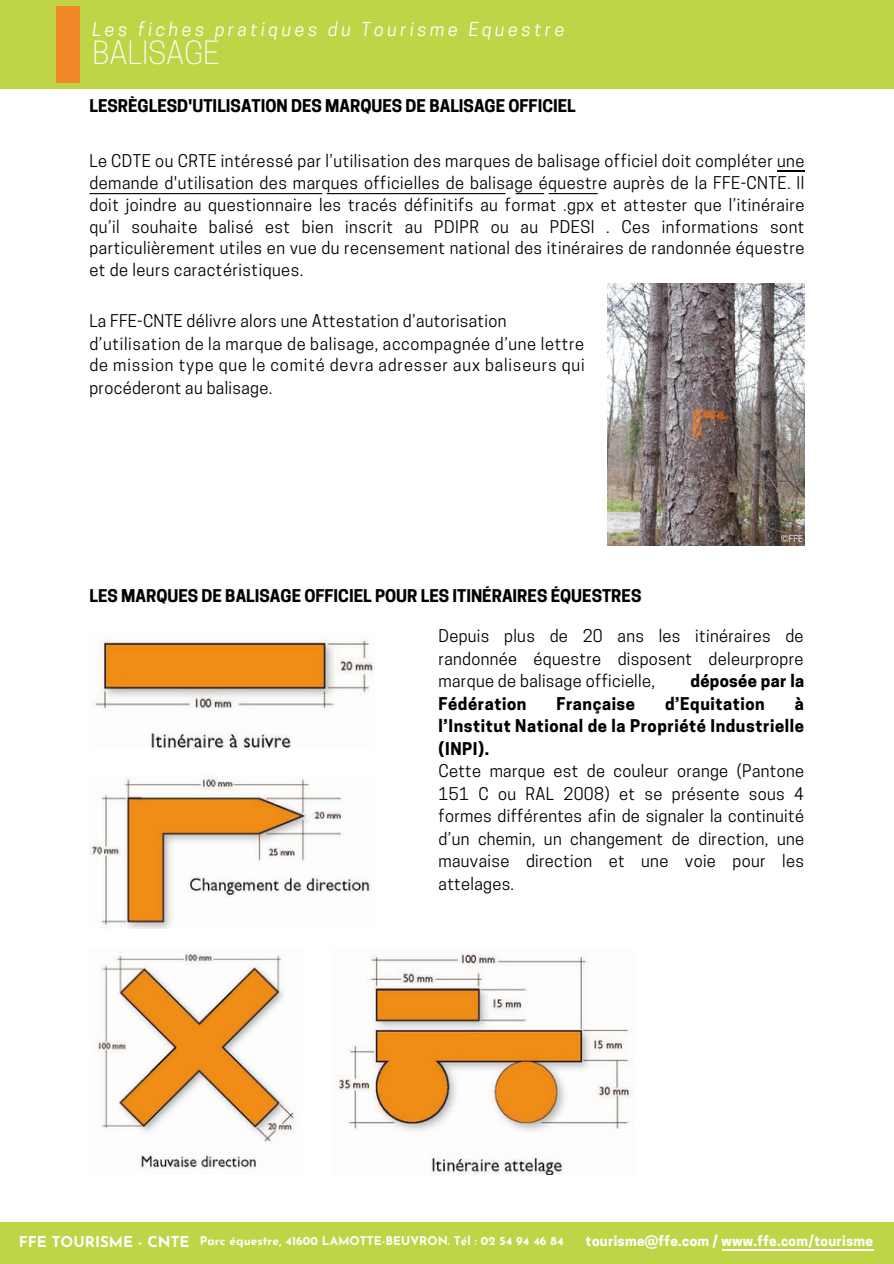
<style>
.page{position:relative;width:894px;height:1264px;background:#fff}
.page>*{position:absolute;margin:0;border:0;box-sizing:border-box;transform-origin:0 0}
.t1{font:300 30px "Cooper Hewitt";color:#fff}
.t2{font:italic 18px "Cooper Hewitt";letter-spacing:.195em;color:#fff}
.t3{font:16.5px/22.5px "Cooper Hewitt";letter-spacing:.02em;color:#000;text-align:justify}
.t4{font:16.5px/22.2px "Cooper Hewitt";letter-spacing:.04em;color:#000}
.t5{font:700 16.5px/22.5px "Cooper Hewitt";color:#000;text-align:justify}
.t6{font:700 16.5px "Cooper Hewitt";letter-spacing:.035em;color:#000}
.t7{font:700 16.5px "Cooper Hewitt";letter-spacing:.02em;color:#000}
.t8{font:700 13.5px "Cooper Hewitt";letter-spacing:.025em;color:#fff}
.t9{font:700 12px "Josefin Sans";color:#fff}
.t10{font:9px "Cooper Hewitt";color:#fff}
.s1{font-size:15px}
</style>
<div class="page">
<div style="left:0;top:0;width:893px;height:89px;background:#bfd547"></div>
<div style="left:57px;top:6px;width:22px;height:77px;background:#f18827"></div>
<img style="left:607px;top:284px;width:197px;height:262px">
<svg style="left:89px;top:193px;width:508px;height:1px"></svg>
<hr style="left:777px;top:170px;width:27px;height:2px;background:#000">
<img style="left:95px;top:638px;width:279px;height:110px">
<img style="left:337px;top:953px;width:294px;height:221px">
<img style="left:96px;top:952px;width:200px;height:216px">
<img style="left:89px;top:777px;width:281px;height:151px">
<div style="left:0;top:1222px;width:893px;height:41px;background:#bfd547"></div>
<hr style="left:721px;top:1249px;width:152px;height:1px;background:#fff">
<p class="t2" style="left:92px;top:23px;width:473px">Les fiches pratiques du Tourisme Equestre</p>
<h1 class="t1" style="left:92px;top:42px;width:128px">BALISAGE</h1>
<p class="t5" style="left:89px;top:96px;width:487px">LESRÈGLESD'UTILISATION DES MARQUES DE BALISAGE OFFICIEL</p>
<p class="t3" style="left:89px;top:152px;width:716px;line-height:21.8px">Le CDTE ou CRTE intéressé par l’utilisation des marques de balisage officiel doit compléter une demande d'utilisation des marques officielles de balisage équestre auprès de la FFE-CNTE. Il doit joindre au questionnaire les tracés définitifs au format .gpx et attester que l’itinéraire qu’il souhaite balisé est bien inscrit au PDIPR ou au PDESI . Ces informations sont particulièrement utiles en vue du recensement national des itinéraires de randonnée équestre et de leurs caractéristiques.</p>
<p class="t4" style="left:89px;top:312px;width:496px">La FFE-CNTE délivre alors une Attestation d’autorisation d’utilisation de la marque de balisage, accompagnée d’une lettre de mission type que le comité devra adresser aux baliseurs qui procéderont au balisage.</p>
<p class="t5" style="left:89px;top:586px;width:553px">LES MARQUES DE BALISAGE OFFICIEL POUR LES ITINÉRAIRES ÉQUESTRES</p>
<p class="t10" style="left:780px;top:535px;width:24px">©FFE</p>
<p class="t3" style="left:438px;top:626px;width:366px">Depuis plus de 20 ans les itinéraires de randonnée équestre disposent deleurpropre marque de balisage officielle,</p>
<p class="t7" style="left:690px;top:674px;width:115px">déposée par la</p>
<p class="t6" style="left:438px;top:697px;width:89px">Fédération</p>
<p class="t6" style="left:556px;top:697px;width:80px">Française</p>
<p class="t6" style="left:665px;top:697px;width:101px">d’Equitation</p>
<p class="t5" style="left:438px;top:694px;width:367px;text-indent:356px">à l’Institut National de la Propriété Industrielle (INPI).</p>
<p class="t3" style="left:438px;top:762px;width:367px">Cette marque est de couleur orange (Pantone 151 C ou RAL 2008) et se présente sous 4 formes différentes afin de signaler la continuité d’un chemin, un changement de direction, une mauvaise direction et une voie pour les attelages.</p>
<p class="t9" style="left:19px;top:1236px;width:546px"><span class="s1">FFE TOURISME - CNTE</span> Parc équestre, 41600 LAMOTTE-BEUVRON. Tél : 02 54 94 46 84</p>
<p class="t8" style="left:585px;top:1235px;width:288px">tourisme@ffe.com / www.ffe.com/tourisme</p>
</div>
